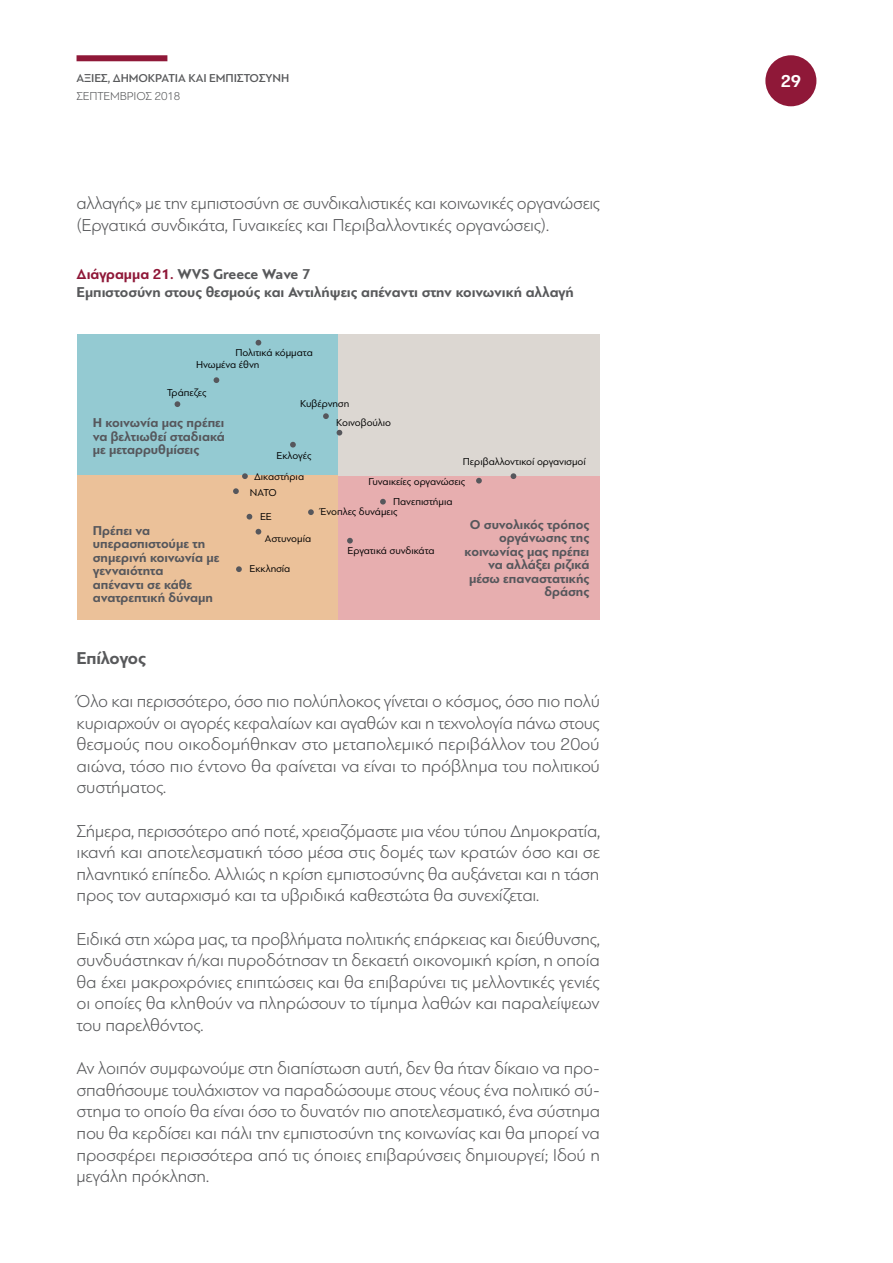
<style>
.page{position:relative;width:893px;height:1263px;background:#fff}
.page>*{position:absolute;margin:0;border:0;box-sizing:border-box;transform-origin:0 0}
.t1{font:300 18px/21.6px "PF Bague Sans Pro";letter-spacing:-.015em;color:#58595b;text-align:justify}
.t2{font:700 18px "PF Bague Sans Pro";letter-spacing:-.02em;color:#58595b}
.t3{font:700 18px "PF Bague Sans Pro";color:#fff}
.t4{font:700 15px/18px "PF Bague Sans Pro";color:#58595b}
.t5{font:700 13.5px/13.5px "PF Bague Sans Pro";color:#56575c;text-align:justify}
.t6{font:500 12px "PF Bague Sans Pro";letter-spacing:-.01em;color:#58595b}
.t7{font:300 12px "PF Bague Sans Pro";letter-spacing:-.01em;color:#58595b}
.t8{font:10.5px/12.3px "PF Bague Sans Pro";color:#000}
.s1{color:#8f1838}
</style>
<div class="page">
<div style="left:765px;top:55px;width:51px;height:51px;background:#8f1838;border-radius:50%"></div>
<div style="left:77px;top:55px;width:90px;height:6px;background:#8f1838"></div>
<div style="left:77px;top:334px;width:262px;height:141px;background:#94cad2"></div>
<div style="left:77px;top:475px;width:262px;height:145px;background:#ebc199"></div>
<div style="left:338px;top:475px;width:262px;height:145px;background:#e7aeaf"></div>
<div style="left:338px;top:334px;width:262px;height:141px;background:#dcd7d2"></div>
<svg style="left:337px;top:430px;width:5px;height:5px"></svg>
<svg style="left:256px;top:340px;width:5px;height:5px"></svg>
<svg style="left:214px;top:377px;width:5px;height:6px"></svg>
<svg style="left:175px;top:401px;width:5px;height:6px"></svg>
<svg style="left:323px;top:413px;width:6px;height:6px"></svg>
<svg style="left:290px;top:442px;width:6px;height:5px"></svg>
<svg style="left:242px;top:473px;width:6px;height:6px"></svg>
<svg style="left:233px;top:488px;width:6px;height:6px"></svg>
<svg style="left:511px;top:473px;width:5px;height:6px"></svg>
<svg style="left:476px;top:478px;width:6px;height:5px"></svg>
<svg style="left:380px;top:499px;width:6px;height:5px"></svg>
<svg style="left:308px;top:509px;width:6px;height:6px"></svg>
<svg style="left:347px;top:538px;width:6px;height:5px"></svg>
<svg style="left:247px;top:514px;width:5px;height:5px"></svg>
<svg style="left:256px;top:529px;width:5px;height:5px"></svg>
<svg style="left:236px;top:566px;width:6px;height:6px"></svg>
<p class="t6" style="left:77px;top:71px;width:214px">ΑΞΊΕΣ, ΔΗΜΟΚΡΑΤΊΑ ΚΑΙ ΕΜΠΙΣΤΟΣΎΝΗ</p>
<p class="t7" style="left:77px;top:89px;width:105px">ΣΕΠΤΕΜΒΡΙΟΣ 2018</p>
<p class="t1" style="left:77px;top:192px;width:525px">αλλαγής» με την εμπιστοσύνη σε συνδικαλιστικές και κοινωνικές οργανώσεις (Εργατικά συνδικάτα, Γυναικείες και Περιβαλλοντικές οργανώσεις).</p>
<p class="t4" style="left:77px;top:266px;width:499px"><span class="s1">Διάγραμμα 21.</span> WVS Greece Wave 7<br>Εμπιστοσύνη στους θεσμούς και Αντιλήψεις απέναντι στην κοινωνική αλλαγή</p>
<p class="t8" style="left:196px;top:346px;width:118px;text-indent:39px">Πολιτικά κόµµατα<br>Ηνωµένα έθνη</p>
<p class="t8" style="left:167px;top:387px;width:41px">Τράπεζες</p>
<p class="t8" style="left:336px;top:394px;width:56px;line-height:19px;text-indent:-36px">Κυβέρνηση<br>Κοινοβούλιο</p>
<p class="t8" style="left:254px;top:445px;width:59px;line-height:21.6px;text-indent:22px">Εκλογές ∆ικαστήρια</p>
<p class="t8" style="left:250px;top:486px;width:29px">ΝΑΤΟ</p>
<p class="t5" style="left:93px;top:416px;width:134px">Η κοινωνία µας πρέπει να βελτιωθεί σταδιακά µε µεταρρυθµίσεις</p>
<p class="t8" style="left:463px;top:455px;width:125px">Περιβαλλοντικοί οργανισµοί</p>
<p class="t8" style="left:368px;top:475px;width:98px">Γυναικείες οργανώσεις</p>
<p class="t8" style="left:393px;top:495px;width:61px">Πανεπιστήµια</p>
<p class="t8" style="left:321px;top:506px;width:78px">Ένοπλες δυνάµεις</p>
<p class="t8" style="left:348px;top:544px;width:88px">Εργατικά συνδικάτα</p>
<p class="t8" style="left:265px;top:505px;width:48px;line-height:22.5px;text-indent:-5px">ΕΕ<br>Αστυνοµία</p>
<p class="t8" style="left:250px;top:563px;width:42px">Εκκλησία</p>
<p class="t5" style="left:465px;top:518px;width:126px;text-align:right">Ο συνολικός τρόπος οργάνωσης της κοινωνίας µας πρέπει να αλλάξει ριζικά µέσω επαναστατικής δράσης</p>
<p class="t5" style="left:93px;top:524px;width:128px;text-align:left">Πρέπει να υπερασπιστούµε τη σηµερινή κοινωνία µε γενναιότητα<br>απέναντι σε κάθε ανατρεπτική δύναµη</p>
<p class="t2" style="left:77px;top:647px;width:71px">Επίλογος</p>
<p class="t1" style="left:77px;top:690px;width:525px">Όλο και περισσότερο, όσο πιο πολύπλοκος γίνεται ο κόσμος, όσο πιο πολύ κυριαρχούν οι αγορές κεφαλαίων και αγαθών και η τεχνολογία πάνω στους θεσμούς που οικοδομήθηκαν στο μεταπολεμικό περιβάλλον του 20ού αιώνα, τόσο πιο έντονο θα φαίνεται να είναι το πρόβλημα του πολιτικού συστήματος.</p>
<p class="t1" style="left:77px;top:820px;width:525px">Σήμερα, περισσότερο από ποτέ, χρειαζόμαστε μια νέου τύπου Δημοκρατία, ικανή και αποτελεσματική τόσο μέσα στις δομές των κρατών όσο και σε πλανητικό επίπεδο. Αλλιώς η κρίση εμπιστοσύνης θα αυξάνεται και η τάση προς τον αυταρχισμό και τα υβριδικά καθεστώτα θα συνεχίζεται.</p>
<p class="t1" style="left:77px;top:928px;width:525px">Ειδικά στη χώρα μας, τα προβλήματα πολιτικής επάρκειας και διεύθυνσης, συνδυάστηκαν ή/και πυροδότησαν τη δεκαετή οικονομική κρίση, η οποία θα έχει μακροχρόνιες επιπτώσεις και θα επιβαρύνει τις μελλοντικές γενιές οι οποίες θα κληθούν να πληρώσουν το τίμημα λαθών και παραλείψεων του παρελθόντος.</p>
<p class="t1" style="left:77px;top:1057px;width:525px">Αν λοιπόν συμφωνούμε στη διαπίστωση αυτή, δεν θα ήταν δίκαιο να προ&shy;σπαθήσουμε τουλάχιστον να παραδώσουμε στους νέους ένα πολιτικό σύ&shy;στημα το οποίο θα είναι όσο το δυνατόν πιο αποτελεσματικό, ένα σύστημα που θα κερδίσει και πάλι την εμπιστοσύνη της κοινωνίας και θα μπορεί να προσφέρει περισσότερα από τις όποιες επιβαρύνσεις δημιουργεί; Ιδού η μεγάλη πρόκληση.</p>
<p class="t3" style="left:781px;top:70px;width:22px">29</p>
</div>
